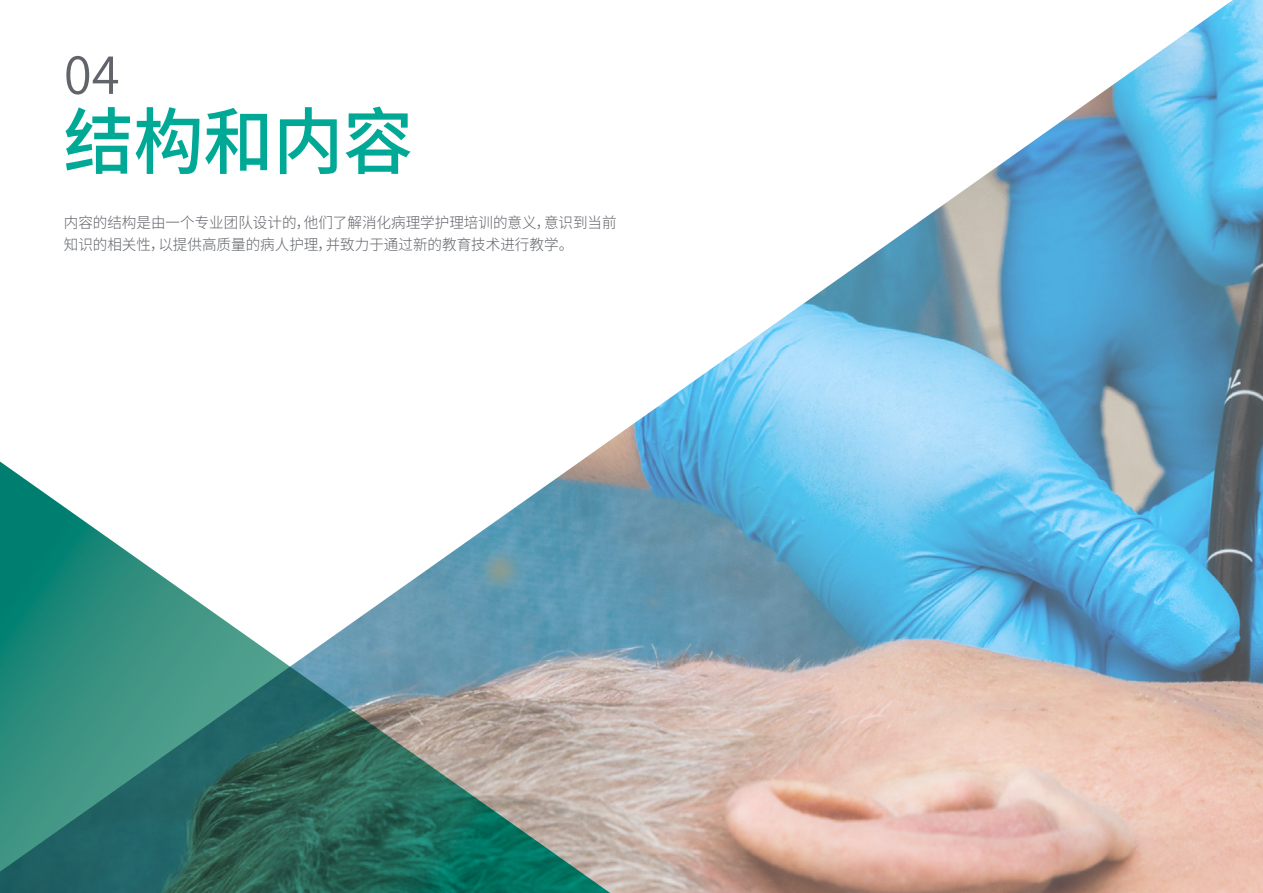
<style>
.page{position:relative;width:1263px;height:893px;background:#fff}
.page>*{position:absolute;margin:0;border:0;box-sizing:border-box;transform-origin:0 0}
.t1{font:500 72px "Source Han Sans CN";color:#00a996}
.t2{font:52.5px "Source Han Sans CN";color:#61646a}
.t3{font:300 15px/22.5px "Source Han Sans CN";color:#61646a}
</style>
<div class="page">
<img style="left:602px;top:0;width:661px;height:893px">
<svg style="left:0;top:446px;width:640px;height:447px"></svg>
<h2 class="t2" style="left:64px;top:45px;width:57px">04</h2>
<h1 class="t1" style="left:64px;top:101px;width:351px">结构和内容</h1>
<p class="t3" style="left:64px;top:211px;width:554px">内容的结构是由一个专业团队设计的，他们了解消化病理学护理培训的意义，意识到当前知识的相关性，以提供高质量的病人护理，并致力于通过新的教育技术进行教学。</p>
</div>
